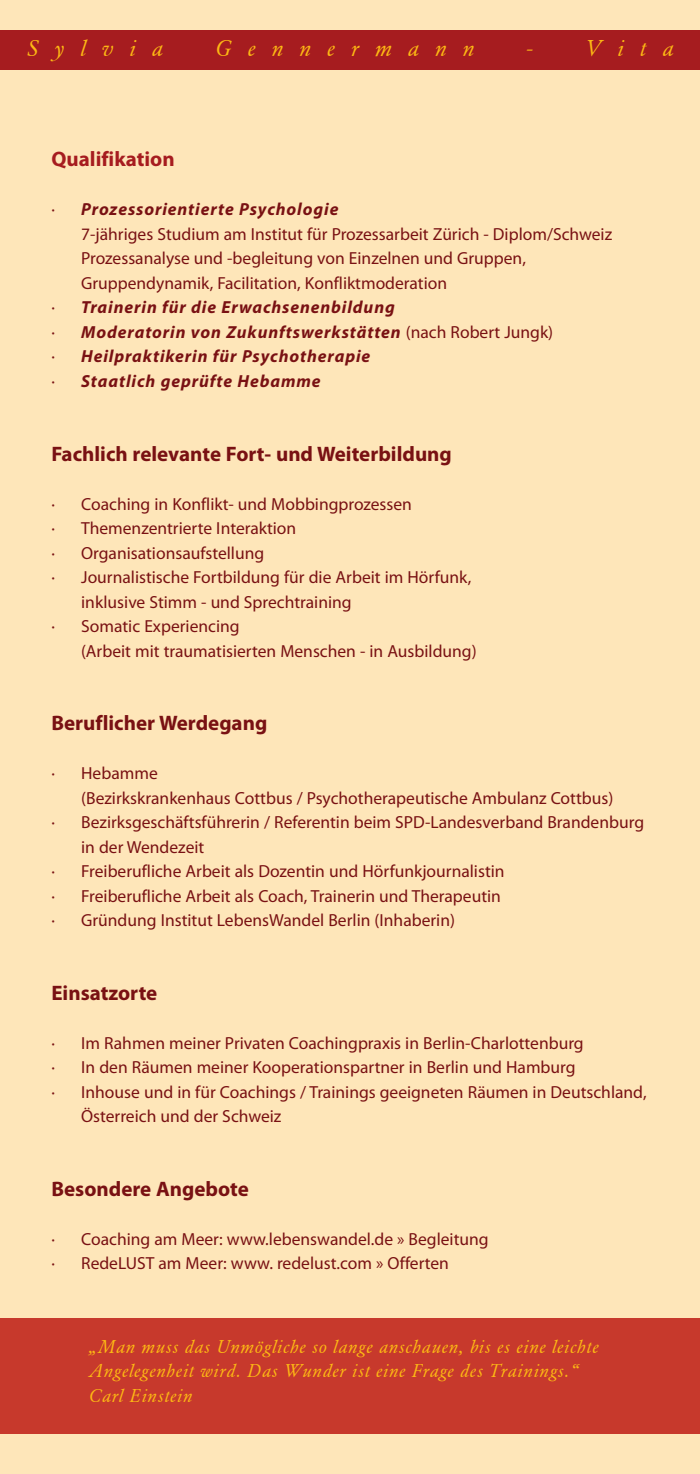
<style>
.page{position:relative;width:700px;height:1474px;background:#fff}
.page>*{position:absolute;margin:0;border:0;box-sizing:border-box;transform-origin:0 0}
.t1{font:italic 22.75px "Garamond BE";letter-spacing:.715em;color:#fcb814}
.t2{font:700 21px "Myriad Pro";color:#791113}
.t3{font:700 21px "Myriad Pro";color:#a61c1f}
.t4{font:italic 18.38px "Garamond BE";letter-spacing:.05em;color:#fcb814}
.t5{font:17.5px "Myriad Pro";color:#791113}
.t6{font:italic 700 17.5px "Myriad Pro";letter-spacing:.05em;color:#791113}
.s1{font-weight:400;font-style:normal}
</style>
<div class="page">
<div style="left:0;top:0;width:699px;height:1473px;background:#fee6b9"></div>
<div style="left:0;top:30px;width:699px;height:39px;background:#a61c1f"></div>
<div style="left:0;top:1318px;width:699px;height:116px;background:#c7392c"></div>
<p class="t1" style="left:27px;top:34px;width:138px">Sylvia</p>
<p class="t1" style="left:215px;top:34px;width:261px">Gennermann</p>
<p class="t1" style="left:526px;top:34px;width:148px">- Vita</p>
<p class="t3" style="left:51px;top:147px;width:125px">Qualifikation</p>
<p class="t6" style="left:51px;top:198px;width:288px"><span class="s1">·</span> Prozessorientierte Psychologie</p>
<p class="t5" style="left:81px;top:223px;width:532px">7-jähriges Studium am Institut für Prozessarbeit Zürich - Diplom/Schweiz</p>
<p class="t5" style="left:81px;top:248px;width:446px">Prozessanalyse und -begleitung von Einzelnen und Gruppen,</p>
<p class="t5" style="left:81px;top:272px;width:367px">Gruppendynamik, Facilitation, Konfliktmoderation</p>
<p class="t6" style="left:51px;top:296px;width:345px"><span class="s1">·</span> Trainerin für die Erwachsenenbildung</p>
<p class="t6" style="left:51px;top:321px;width:503px"><span class="s1">·</span> Moderatorin von Zukunftswerkstätten <span class="s1">(nach Robert Jungk)</span></p>
<p class="t6" style="left:51px;top:345px;width:320px"><span class="s1">·</span> Heilpraktikerin für Psychotherapie</p>
<p class="t6" style="left:51px;top:370px;width:271px"><span class="s1">·</span> Staatlich geprüfte Hebamme</p>
<p class="t2" style="left:51px;top:441px;width:402px">Fachlich relevante Fort- und Weiterbildung</p>
<p class="t5" style="left:51px;top:493px;width:362px">· Coaching in Konflikt- und Mobbingprozessen</p>
<p class="t5" style="left:51px;top:517px;width:246px">· Themenzentrierte Interaktion</p>
<p class="t5" style="left:51px;top:542px;width:214px">· Organisationsaufstellung</p>
<p class="t5" style="left:51px;top:566px;width:421px">· Journalistische Fortbildung für die Arbeit im Hörfunk,</p>
<p class="t5" style="left:81px;top:591px;width:272px">inklusive Stimm - und Sprechtraining</p>
<p class="t5" style="left:51px;top:615px;width:190px">· Somatic Experiencing</p>
<p class="t5" style="left:81px;top:640px;width:397px">(Arbeit mit traumatisierten Menschen - in Ausbildung)</p>
<p class="t2" style="left:51px;top:711px;width:217px">Beruflicher Werdegang</p>
<p class="t5" style="left:51px;top:762px;width:108px">· Hebamme</p>
<p class="t5" style="left:81px;top:787px;width:533px">(Bezirkskrankenhaus Cottbus / Psychotherapeutische Ambulanz Cottbus)</p>
<p class="t5" style="left:51px;top:811px;width:594px">· Bezirksgeschäftsführerin / Referentin beim SPD-Landesverband Brandenburg</p>
<p class="t5" style="left:81px;top:836px;width:125px">in der Wendezeit</p>
<p class="t5" style="left:51px;top:860px;width:454px">· Freiberufliche Arbeit als Dozentin und Hörfunkjournalistin</p>
<p class="t5" style="left:51px;top:885px;width:451px">· Freiberufliche Arbeit als Coach, Trainerin und Therapeutin</p>
<p class="t5" style="left:51px;top:909px;width:405px">· Gründung Institut LebensWandel Berlin (Inhaberin)</p>
<p class="t2" style="left:51px;top:980px;width:107px">Einsatzorte</p>
<p class="t5" style="left:51px;top:1032px;width:533px">· Im Rahmen meiner Privaten Coachingpraxis in Berlin-Charlottenburg</p>
<p class="t5" style="left:51px;top:1056px;width:525px">· In den Räumen meiner Kooperationspartner in Berlin und Hamburg</p>
<p class="t5" style="left:51px;top:1081px;width:596px">· Inhouse und in für Coachings / Trainings geeigneten Räumen in Deutschland,</p>
<p class="t5" style="left:81px;top:1105px;width:202px">Österreich und der Schweiz</p>
<p class="t2" style="left:51px;top:1176px;width:199px">Besondere Angebote</p>
<p class="t5" style="left:51px;top:1228px;width:438px">· Coaching am Meer: www.lebenswandel.de » Begleitung</p>
<p class="t5" style="left:51px;top:1252px;width:399px">· RedeLUST am Meer: www. redelust.com » Offerten</p>
<p class="t4" style="left:89px;top:1335px;width:511px">„Man muss das Unmögliche so lange anschauen, bis es eine leichte</p>
<p class="t4" style="left:89px;top:1360px;width:491px">Angelegenheit wird. Das Wunder ist eine Frage des Trainings.“</p>
<p class="t4" style="left:89px;top:1384px;width:105px">Carl Einstein</p>
</div>
